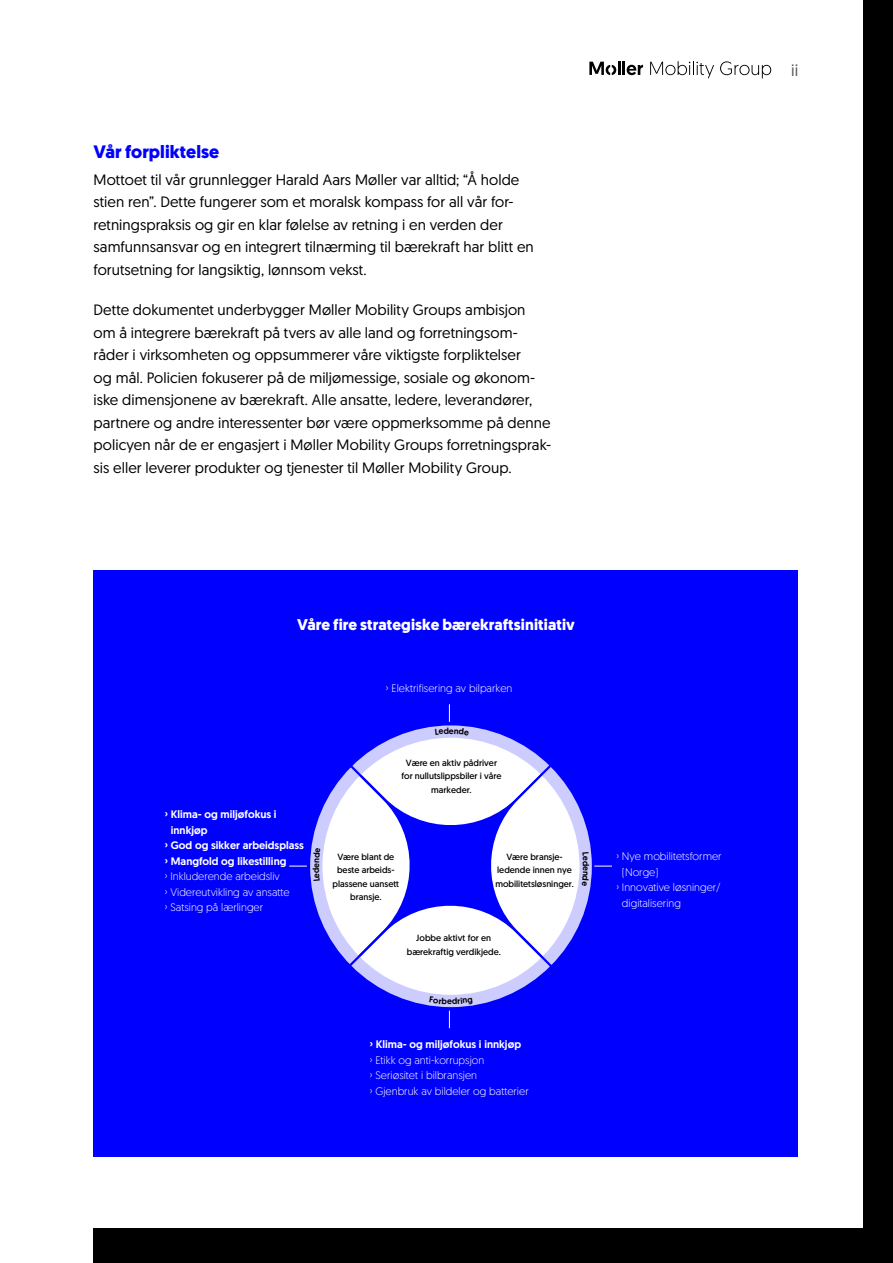
<style>
.page{position:relative;width:893px;height:1263px;background:#fff}
.page>*{position:absolute;margin:0;border:0;box-sizing:border-box;transform-origin:0 0}
.t1{font:700 18px "Moller";color:#00f}
.t2{font:16.5px "Moller";color:#575756}
.t3{font:700 15.6px "Moller";letter-spacing:.005em;color:#fff}
.t4{font:15px/22.5px "Moller";letter-spacing:.005em;color:#000}
.t5{font:300 10.8px/15.6px "Moller";color:#fff}
.t6{font:500 10.8px "Moller";color:#fff}
.t7{font:9px/13.5px "Moller";color:#000;text-align:center}
.t8{font:500 8.55px "Moller";color:#000}
</style>
<div class="page">
<div style="left:94px;top:1229px;width:799px;height:34px;background:#000"></div>
<div style="left:863px;top:0;width:30px;height:1263px;background:#000"></div>
<svg style="left:650px;top:61px;width:64px;height:17px"></svg>
<svg style="left:720px;top:61px;width:51px;height:17px"></svg>
<hr style="left:622px;top:61px;width:3px;height:14px;background:#000">
<svg style="left:627px;top:65px;width:16px;height:10px"></svg>
<svg style="left:589px;top:61px;width:31px;height:14px"></svg>
<div style="left:94px;top:570px;width:704px;height:587px;background:#00f"></div>
<svg style="left:449px;top:704px;width:1px;height:18px"></svg>
<svg style="left:449px;top:1010px;width:1px;height:18px"></svg>
<svg style="left:289px;top:866px;width:18px;height:1px"></svg>
<svg style="left:313px;top:728px;width:299px;height:276px"></svg>
<p class="t1" style="left:94px;top:140px;width:127px">Vår forpliktelse</p>
<p class="t4" style="left:94px;top:168px;width:442px">Mottoet til vår grunnlegger Harald Aars Møller var alltid; “Å holde stien ren”. Dette fungerer som et moralsk kompass for all vår for&shy;retningspraksis og gir en klar følelse av retning i en verden der samfunnsansvar og en integrert tilnærming til bærekraft har blitt en forutsetning for langsiktig, lønnsom vekst.</p>
<p class="t4" style="left:94px;top:298px;width:459px">Dette dokumentet underbygger Møller Mobility Groups ambisjon om å integrere bærekraft på tvers av alle land og forretningsom&shy;råder i virksomheten og oppsummerer våre viktigste forpliktelser<br>og mål. Policien fokuserer på de miljømessige, sosiale og økonom&shy;iske dimensjonene av bærekraft. Alle ansatte, ledere, leverandører, partnere og andre interessenter bør være oppmerksomme på denne policyen når de er engasjert i Møller Mobility Groups forretningsprak&shy;sis eller leverer produkter og tjenester til Møller Mobility Group.</p>
<p class="t3" style="left:297px;top:614px;width:279px">Våre fire strategiske bærekraftsinitiativ</p>
<p class="t5" style="left:386px;top:680px;width:128px">› Elektrifisering av bilparken</p>
<p class="t6" style="left:165px;top:807px;width:113px">› Klima- og miljøfokus i</p>
<p class="t6" style="left:171px;top:823px;width:38px">innkjøp</p>
<p class="t6" style="left:165px;top:838px;width:141px">› God og sikker arbeidsplass</p>
<p class="t6" style="left:165px;top:854px;width:123px">› Mangfold og likestilling</p>
<p class="t5" style="left:165px;top:868px;width:126px">› Inkluderende arbeidsliv<br>› Videreutvikling av ansatte › Satsing på lærlinger</p>
<p class="t7" style="left:401px;top:756px;width:101px">Være en aktiv pådriver for nullutslippsbiler i våre markeder.</p>
<p class="t7" style="left:333px;top:849px;width:68px">Være blant de beste arbeids&shy;plassene uansett bransje.</p>
<p class="t7" style="left:495px;top:849px;width:80px">Være bransje&shy;ledende innen nye mobilitetsløsninger.</p>
<p class="t7" style="left:407px;top:931px;width:95px">Jobbe aktivt for en bærekraftig verdikjede.</p>
<p class="t8" style="left:447px;top:995px;width:6px">e</p>
<p class="t6" style="left:370px;top:1037px;width:153px">› Klima- og miljøfokus i innkjøp</p>
<p class="t5" style="left:370px;top:1052px;width:160px">› Etikk og anti-korrupsjon<br>› Seriøsitet i bilbransjen<br>› Gjenbruk av bildeler og batterier</p>
<p class="t5" style="left:616px;top:848px;width:107px">› Nye mobilitetsformer</p>
<p class="t5" style="left:622px;top:864px;width:38px">(Norge)</p>
<p class="t5" style="left:616px;top:879px;width:106px">› Innovative løsninger/</p>
<p class="t5" style="left:622px;top:895px;width:60px">digitalisering</p>
<p class="t2" style="left:791px;top:60px;width:9px">ii</p>
</div>
